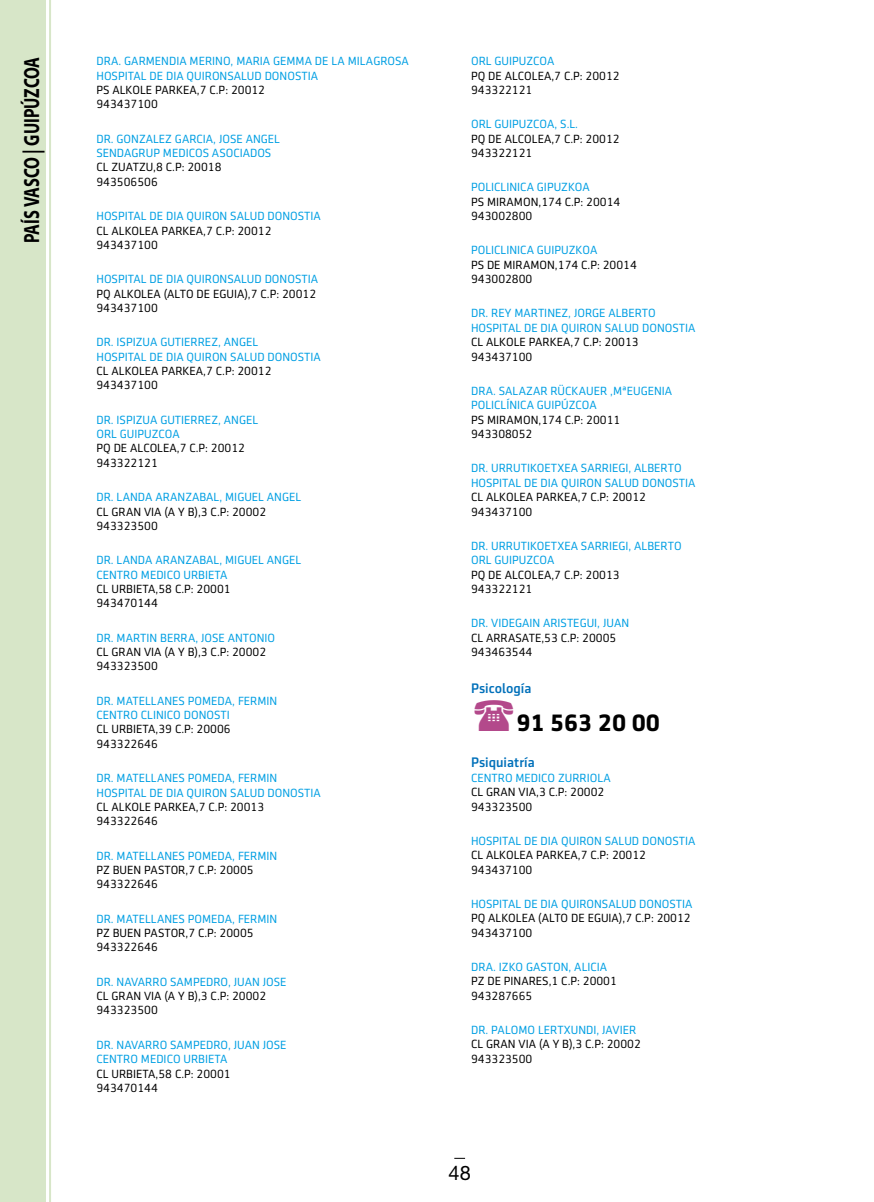
<style>
.page{position:relative;width:874px;height:1202px;background:#fff}
.page>*{position:absolute;margin:0;border:0;box-sizing:border-box;transform-origin:0 0}
.ICONO{font:700 24px "Sentico Sans DT";letter-spacing:-.005em;color:#000}
.t1{font:700 22px "Myriad Pro";color:#000;scale:.75 1}
.t2{font:20px "Helvetica Neue LT Std";color:#000}
.NOMBRE_ESPECIALIDAD{font:500 14px "Sentico Sans DT";color:#0070ba}
.TEXTO_ENTIDAD{font:12px "Sentico Sans DT";color:#009fe3}
.DOMICILIO{font:12px "Sentico Sans DT";color:#000}
.CENTRO{font:12px "Sentico Sans DT";color:#009fe3}
.TELEFONO{font:12px "Sentico Sans DT";color:#000}
</style>
<div class="page">
<div style="left:0;top:0;width:45px;height:1202px;background:#d7e6c8"></div>
<hr style="left:49px;top:0;width:2px;height:1202px;background:#d7e6c8">
<h2 class="t1" style="left:19px;top:243px;width:250px;rotate:-90deg">PAÍS VASCO | GUIPÚZCOA</h2>
<p class="TEXTO_ENTIDAD" style="left:96px;top:55px;width:314px">DRA. GARMENDIA MERINO, MARIA GEMMA DE LA MILAGROSA</p>
<p class="CENTRO" style="left:96px;top:69px;width:223px">HOSPITAL DE DIA QUIRONSALUD DONOSTIA</p>
<p class="DOMICILIO" style="left:96px;top:83px;width:170px">PS ALKOLE PARKEA,7 C.P: 20012</p>
<p class="TELEFONO" style="left:96px;top:98px;width:63px">943437100</p>
<p class="TEXTO_ENTIDAD" style="left:96px;top:132px;width:185px">DR. GONZALEZ GARCIA, JOSE ANGEL</p>
<p class="CENTRO" style="left:96px;top:146px;width:176px">SENDAGRUP MEDICOS ASOCIADOS</p>
<p class="DOMICILIO" style="left:96px;top:161px;width:126px">CL ZUATZU,8 C.P: 20018</p>
<p class="TELEFONO" style="left:96px;top:175px;width:63px">943506506</p>
<p class="TEXTO_ENTIDAD" style="left:96px;top:209px;width:226px">HOSPITAL DE DIA QUIRON SALUD DONOSTIA</p>
<p class="DOMICILIO" style="left:96px;top:224px;width:176px">CL ALKOLEA PARKEA,7 C.P: 20012</p>
<p class="TELEFONO" style="left:96px;top:238px;width:63px">943437100</p>
<p class="TEXTO_ENTIDAD" style="left:96px;top:273px;width:223px">HOSPITAL DE DIA QUIRONSALUD DONOSTIA</p>
<p class="DOMICILIO" style="left:96px;top:287px;width:221px">PQ ALKOLEA (ALTO DE EGUIA),7 C.P: 20012</p>
<p class="TELEFONO" style="left:96px;top:301px;width:63px">943437100</p>
<p class="TEXTO_ENTIDAD" style="left:96px;top:336px;width:163px">DR. ISPIZUA GUTIERREZ, ANGEL</p>
<p class="CENTRO" style="left:96px;top:350px;width:226px">HOSPITAL DE DIA QUIRON SALUD DONOSTIA</p>
<p class="DOMICILIO" style="left:96px;top:364px;width:176px">CL ALKOLEA PARKEA,7 C.P: 20012</p>
<p class="TELEFONO" style="left:96px;top:379px;width:63px">943437100</p>
<p class="TEXTO_ENTIDAD" style="left:96px;top:413px;width:163px">DR. ISPIZUA GUTIERREZ, ANGEL</p>
<p class="CENTRO" style="left:96px;top:427px;width:85px">ORL GUIPUZCOA</p>
<p class="DOMICILIO" style="left:96px;top:442px;width:150px">PQ DE ALCOLEA,7 C.P: 20012</p>
<p class="TELEFONO" style="left:96px;top:456px;width:63px">943322121</p>
<p class="TEXTO_ENTIDAD" style="left:96px;top:490px;width:206px">DR. LANDA ARANZABAL, MIGUEL ANGEL</p>
<p class="DOMICILIO" style="left:96px;top:505px;width:171px">CL GRAN VIA (A Y B),3 C.P: 20002</p>
<p class="TELEFONO" style="left:96px;top:519px;width:63px">943323500</p>
<p class="TEXTO_ENTIDAD" style="left:96px;top:553px;width:206px">DR. LANDA ARANZABAL, MIGUEL ANGEL</p>
<p class="CENTRO" style="left:96px;top:568px;width:132px">CENTRO MEDICO URBIETA</p>
<p class="DOMICILIO" style="left:96px;top:582px;width:136px">CL URBIETA,58 C.P: 20001</p>
<p class="TELEFONO" style="left:96px;top:597px;width:63px">943470144</p>
<p class="TEXTO_ENTIDAD" style="left:96px;top:631px;width:180px">DR. MARTIN BERRA, JOSE ANTONIO</p>
<p class="DOMICILIO" style="left:96px;top:645px;width:171px">CL GRAN VIA (A Y B),3 C.P: 20002</p>
<p class="TELEFONO" style="left:96px;top:660px;width:63px">943323500</p>
<p class="TEXTO_ENTIDAD" style="left:96px;top:694px;width:182px">DR. MATELLANES POMEDA, FERMIN</p>
<p class="CENTRO" style="left:96px;top:708px;width:135px">CENTRO CLINICO DONOSTI</p>
<p class="DOMICILIO" style="left:96px;top:723px;width:136px">CL URBIETA,39 C.P: 20006</p>
<p class="TELEFONO" style="left:96px;top:737px;width:63px">943322646</p>
<p class="TEXTO_ENTIDAD" style="left:96px;top:771px;width:182px">DR. MATELLANES POMEDA, FERMIN</p>
<p class="CENTRO" style="left:96px;top:786px;width:226px">HOSPITAL DE DIA QUIRON SALUD DONOSTIA</p>
<p class="DOMICILIO" style="left:96px;top:800px;width:169px">CL ALKOLE PARKEA,7 C.P: 20013</p>
<p class="TELEFONO" style="left:96px;top:815px;width:63px">943322646</p>
<p class="TEXTO_ENTIDAD" style="left:96px;top:849px;width:182px">DR. MATELLANES POMEDA, FERMIN</p>
<p class="DOMICILIO" style="left:96px;top:863px;width:159px">PZ BUEN PASTOR,7 C.P: 20005</p>
<p class="TELEFONO" style="left:96px;top:878px;width:63px">943322646</p>
<p class="TEXTO_ENTIDAD" style="left:96px;top:912px;width:182px">DR. MATELLANES POMEDA, FERMIN</p>
<p class="DOMICILIO" style="left:96px;top:926px;width:159px">PZ BUEN PASTOR,7 C.P: 20005</p>
<p class="TELEFONO" style="left:96px;top:941px;width:63px">943322646</p>
<p class="TEXTO_ENTIDAD" style="left:96px;top:975px;width:191px">DR. NAVARRO SAMPEDRO, JUAN JOSE</p>
<p class="DOMICILIO" style="left:96px;top:989px;width:171px">CL GRAN VIA (A Y B),3 C.P: 20002</p>
<p class="TELEFONO" style="left:96px;top:1004px;width:63px">943323500</p>
<p class="TEXTO_ENTIDAD" style="left:96px;top:1038px;width:191px">DR. NAVARRO SAMPEDRO, JUAN JOSE</p>
<p class="CENTRO" style="left:96px;top:1052px;width:132px">CENTRO MEDICO URBIETA</p>
<p class="DOMICILIO" style="left:96px;top:1067px;width:136px">CL URBIETA,58 C.P: 20001</p>
<p class="TELEFONO" style="left:96px;top:1081px;width:63px">943470144</p>
<p class="TEXTO_ENTIDAD" style="left:471px;top:55px;width:85px">ORL GUIPUZCOA</p>
<p class="DOMICILIO" style="left:471px;top:69px;width:150px">PQ DE ALCOLEA,7 C.P: 20012</p>
<p class="TELEFONO" style="left:471px;top:83px;width:63px">943322121</p>
<p class="TEXTO_ENTIDAD" style="left:471px;top:118px;width:108px">ORL GUIPUZCOA, S.L.</p>
<p class="DOMICILIO" style="left:471px;top:132px;width:150px">PQ DE ALCOLEA,7 C.P: 20012</p>
<p class="TELEFONO" style="left:471px;top:146px;width:63px">943322121</p>
<p class="TEXTO_ENTIDAD" style="left:471px;top:181px;width:120px">POLICLINICA GIPUZKOA</p>
<p class="DOMICILIO" style="left:471px;top:195px;width:151px">PS MIRAMON,174 C.P: 20014</p>
<p class="TELEFONO" style="left:471px;top:209px;width:63px">943002800</p>
<p class="TEXTO_ENTIDAD" style="left:471px;top:244px;width:128px">POLICLINICA GUIPUZKOA</p>
<p class="DOMICILIO" style="left:471px;top:258px;width:167px">PS DE MIRAMON,174 C.P: 20014</p>
<p class="TELEFONO" style="left:471px;top:273px;width:63px">943002800</p>
<p class="TEXTO_ENTIDAD" style="left:471px;top:307px;width:186px">DR. REY MARTINEZ, JORGE ALBERTO</p>
<p class="CENTRO" style="left:471px;top:321px;width:226px">HOSPITAL DE DIA QUIRON SALUD DONOSTIA</p>
<p class="DOMICILIO" style="left:471px;top:336px;width:169px">CL ALKOLE PARKEA,7 C.P: 20013</p>
<p class="TELEFONO" style="left:471px;top:350px;width:63px">943437100</p>
<p class="TEXTO_ENTIDAD" style="left:471px;top:384px;width:202px">DRA. SALAZAR RÜCKAUER ,MªEUGENIA</p>
<p class="CENTRO" style="left:471px;top:399px;width:127px">POLICLÍNICA GUIPÚZCOA</p>
<p class="DOMICILIO" style="left:471px;top:413px;width:151px">PS MIRAMON,174 C.P: 20011</p>
<p class="TELEFONO" style="left:471px;top:427px;width:63px">943308052</p>
<p class="TEXTO_ENTIDAD" style="left:471px;top:462px;width:212px">DR. URRUTIKOETXEA SARRIEGI, ALBERTO</p>
<p class="CENTRO" style="left:471px;top:476px;width:226px">HOSPITAL DE DIA QUIRON SALUD DONOSTIA</p>
<p class="DOMICILIO" style="left:471px;top:490px;width:176px">CL ALKOLEA PARKEA,7 C.P: 20012</p>
<p class="TELEFONO" style="left:471px;top:505px;width:63px">943437100</p>
<p class="TEXTO_ENTIDAD" style="left:471px;top:539px;width:212px">DR. URRUTIKOETXEA SARRIEGI, ALBERTO</p>
<p class="CENTRO" style="left:471px;top:553px;width:85px">ORL GUIPUZCOA</p>
<p class="DOMICILIO" style="left:471px;top:568px;width:150px">PQ DE ALCOLEA,7 C.P: 20013</p>
<p class="TELEFONO" style="left:471px;top:582px;width:63px">943322121</p>
<p class="TEXTO_ENTIDAD" style="left:471px;top:617px;width:159px">DR. VIDEGAIN ARISTEGUI, JUAN</p>
<p class="DOMICILIO" style="left:471px;top:631px;width:147px">CL ARRASATE,53 C.P: 20005</p>
<p class="TELEFONO" style="left:471px;top:645px;width:63px">943463544</p>
<p class="NOMBRE_ESPECIALIDAD" style="left:471px;top:680px;width:62px">Psicología</p>
<p class="ICONO" style="left:516px;top:709px;width:145px">91 563 20 00</p>
<p class="NOMBRE_ESPECIALIDAD" style="left:471px;top:755px;width:65px">Psiquiatría</p>
<p class="TEXTO_ENTIDAD" style="left:471px;top:771px;width:141px">CENTRO MEDICO ZURRIOLA</p>
<p class="DOMICILIO" style="left:471px;top:786px;width:135px">CL GRAN VIA,3 C.P: 20002</p>
<p class="TELEFONO" style="left:471px;top:800px;width:63px">943323500</p>
<p class="TEXTO_ENTIDAD" style="left:471px;top:834px;width:226px">HOSPITAL DE DIA QUIRON SALUD DONOSTIA</p>
<p class="DOMICILIO" style="left:471px;top:849px;width:176px">CL ALKOLEA PARKEA,7 C.P: 20012</p>
<p class="TELEFONO" style="left:471px;top:863px;width:63px">943437100</p>
<p class="TEXTO_ENTIDAD" style="left:471px;top:897px;width:223px">HOSPITAL DE DIA QUIRONSALUD DONOSTIA</p>
<p class="DOMICILIO" style="left:471px;top:912px;width:221px">PQ ALKOLEA (ALTO DE EGUIA),7 C.P: 20012</p>
<p class="TELEFONO" style="left:471px;top:926px;width:63px">943437100</p>
<p class="TEXTO_ENTIDAD" style="left:471px;top:960px;width:138px">DRA. IZKO GASTON, ALICIA</p>
<p class="DOMICILIO" style="left:471px;top:975px;width:147px">PZ DE PINARES,1 C.P: 20001</p>
<p class="TELEFONO" style="left:471px;top:989px;width:63px">943287665</p>
<p class="TEXTO_ENTIDAD" style="left:471px;top:1023px;width:166px">DR. PALOMO LERTXUNDI, JAVIER</p>
<p class="DOMICILIO" style="left:471px;top:1038px;width:171px">CL GRAN VIA (A Y B),3 C.P: 20002</p>
<p class="TELEFONO" style="left:471px;top:1052px;width:63px">943323500</p>
<h3 class="t2" style="left:448px;top:1161px;width:24px">48</h3>
</div>
